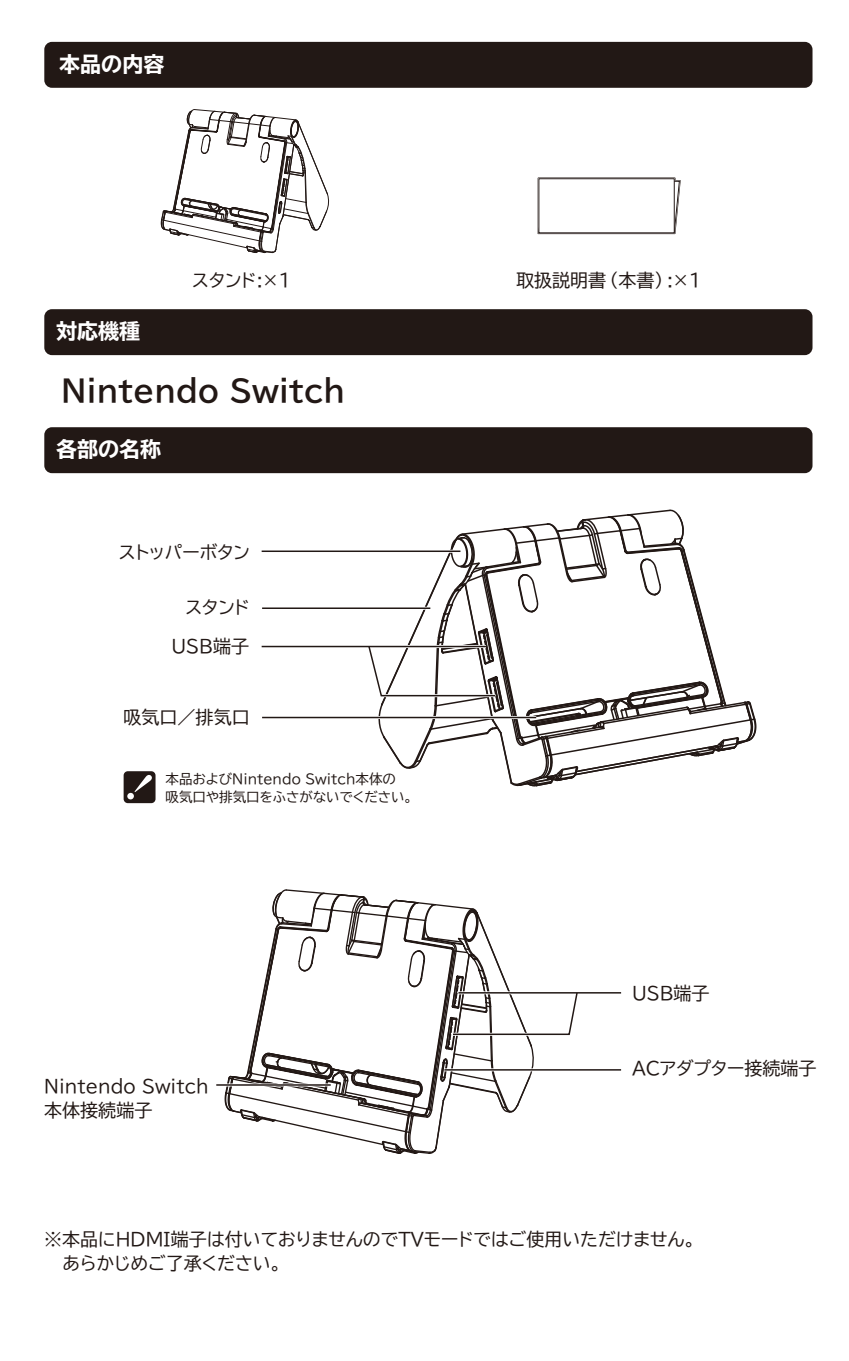
<style>
.page{position:relative;width:849px;height:1361px;background:#fff}
.page>*{position:absolute;margin:0;border:0;box-sizing:border-box;transform-origin:0 0}
.t1{font:700 30px "TBUD Go Std";color:#221815}
.t2{font:700 expanded 21px "TBUD Go Std";color:#fff}
.t3{font:18px/23.7px "TBUD Go Std";letter-spacing:-.005em;color:#221815}
.t4{font:18px "TBUD Go Std";letter-spacing:-.08em;color:#221815}
.t5{font:13.5px/18px "TBUD Go Std";color:#221815}
</style>
<div class="page">
<hr style="left:216px;top:1084px;width:115px;height:1px;background:#221815">
<div style="left:44px;top:42px;width:768px;height:46px;background:#221815;border-radius:8px"></div>
<div style="left:44px;top:309px;width:768px;height:46px;background:#221815;border-radius:8px"></div>
<div style="left:44px;top:427px;width:768px;height:46px;background:#221815;border-radius:8px"></div>
<svg style="left:537px;top:177px;width:144px;height:57px"></svg>
<div style="left:538px;top:178px;width:136px;height:55px;background:#fff;border:1px solid #221815"></div>
<hr style="left:262px;top:646px;width:224px;height:1px;background:#221815">
<hr style="left:262px;top:717px;width:274px;height:1px;background:#221815">
<svg style="left:365px;top:509px;width:392px;height:278px"></svg>
<hr style="left:262px;top:550px;width:198px;height:3px;background:#fff">
<hr style="left:262px;top:550px;width:198px;height:2px;background:#221815">
<svg style="left:124px;top:771px;width:31px;height:32px"></svg>
<hr style="left:262px;top:607px;width:168px;height:3px;background:#fff">
<hr style="left:262px;top:607px;width:168px;height:2px;background:#221815">
<hr style="left:444px;top:1069px;width:177px;height:1px;background:#221815">
<hr style="left:458px;top:992px;width:163px;height:1px;background:#221815">
<svg style="left:224px;top:889px;width:356px;height:265px"></svg>
<svg style="left:160px;top:109px;width:169px;height:145px"></svg>
<p class="t2" style="left:59px;top:52px;width:106px">本品の内容</p>
<p class="t3" style="left:192px;top:269px;width:102px">スタンド:×1</p>
<p class="t2" style="left:56px;top:320px;width:86px">対応機種</p>
<h1 class="t1" style="left:61px;top:366px;width:286px">Nintendo Switch</h1>
<p class="t2" style="left:56px;top:438px;width:107px">各部の名称</p>
<p class="t4" style="left:118px;top:537px;width:134px">ストッパーボタン</p>
<p class="t3" style="left:171px;top:587px;width:80px;line-height:39px;text-align:right">スタンド<br>USB端子</p>
<p class="t3" style="left:124px;top:705px;width:128px">吸気口／排気口</p>
<p class="t5" style="left:165px;top:770px;width:254px">本品およびNintendo Switch本体の<br>吸気口や排気口をふさがないでください。</p>
<p class="t3" style="left:44px;top:1074px;width:166px">Nintendo Switch本体接続端子</p>
<p class="t3" style="left:516px;top:269px;width:187px">取扱説明書（本書）:×1</p>
<p class="t3" style="left:632px;top:981px;width:79px">USB端子</p>
<p class="t3" style="left:632px;top:1056px;width:186px">ACアダプター接続端子</p>
<p class="t3" style="left:44px;top:1227px;width:660px">※本品にHDMI端子は付いておりませんのでTVモードではご使用いただけません。　あらかじめご了承ください。</p>
</div>
